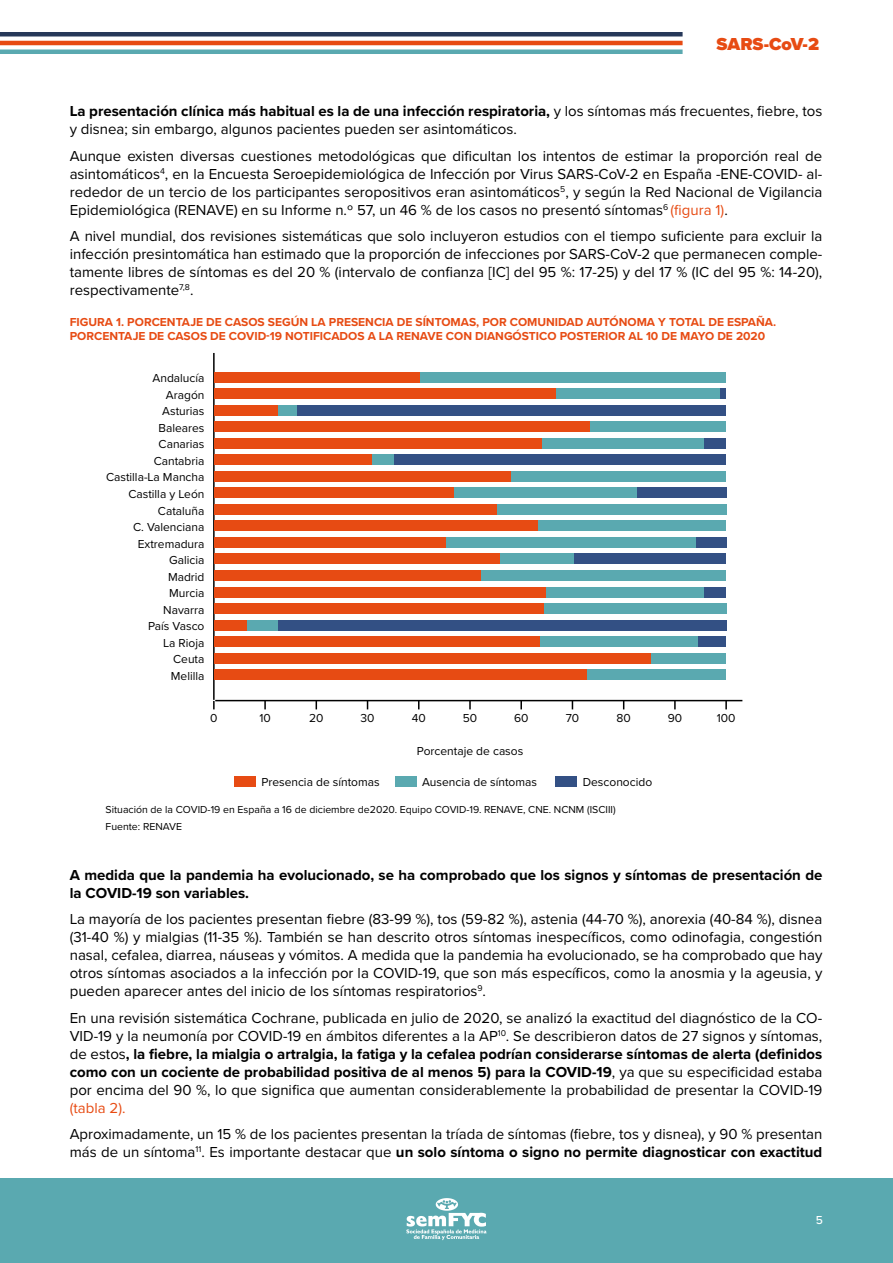
<style>
.page{position:relative;width:893px;height:1263px;background:#fff}
.page>*{position:absolute;margin:0;border:0;box-sizing:border-box;transform-origin:0 0}
.t1{font:900 18px "Proxima Nova";color:#e74b13}
.t2{font:15px/18px "Proxima Nova";color:#000;text-align:justify}
.t3{font:700 15px/18px "Proxima Nova";color:#000}
.t4{font:15px "Proxima Nova";color:#e74b13}
.t5{font:12px "Proxima Nova";color:#000}
.t6{font:700 12px/14.4px "Proxima Nova";color:#e74b13}
.t7{font:500 12px "Proxima Nova";color:#fff}
.t8{font:10.5px/16.8px "Proxima Nova";color:#000}
.s1{font-weight:700}
.s2{color:#e74b13}
</style>
<div class="page">
<hr style="left:0;top:41px;width:683px;height:4px;background:#e74b13">
<hr style="left:0;top:50px;width:683px;height:4px;background:#5aa9b0">
<hr style="left:0;top:32px;width:683px;height:4px;background:#263859">
<div style="left:0;top:1178px;width:893px;height:85px;background:#5aa9b0"></div>
<svg style="left:406px;top:1198px;width:81px;height:42px"></svg>
<hr style="left:215px;top:700px;width:527px;height:1px;background:#000">
<hr style="left:213px;top:353px;width:2px;height:347px;background:#000">
<svg style="left:213px;top:701px;width:2px;height:8px"></svg>
<svg style="left:520px;top:701px;width:2px;height:8px"></svg>
<svg style="left:264px;top:701px;width:2px;height:8px"></svg>
<svg style="left:469px;top:701px;width:2px;height:8px"></svg>
<svg style="left:674px;top:701px;width:2px;height:8px"></svg>
<svg style="left:725px;top:701px;width:2px;height:8px"></svg>
<div style="left:214px;top:372px;width:207px;height:10px;background:#e74b13"></div>
<div style="left:421px;top:372px;width:305px;height:10px;background:#5aa9b0"></div>
<div style="left:214px;top:388px;width:342px;height:11px;background:#e74b13"></div>
<div style="left:556px;top:388px;width:164px;height:11px;background:#5aa9b0"></div>
<div style="left:214px;top:405px;width:64px;height:10px;background:#e74b13"></div>
<div style="left:297px;top:405px;width:429px;height:10px;background:#335084"></div>
<div style="left:278px;top:405px;width:19px;height:10px;background:#5aa9b0"></div>
<div style="left:704px;top:438px;width:22px;height:10px;background:#335084"></div>
<div style="left:720px;top:388px;width:6px;height:11px;background:#335084"></div>
<div style="left:696px;top:537px;width:30px;height:11px;background:#335084"></div>
<div style="left:704px;top:587px;width:22px;height:10px;background:#335084"></div>
<div style="left:698px;top:636px;width:28px;height:11px;background:#335084"></div>
<div style="left:247px;top:620px;width:31px;height:10px;background:#5aa9b0"></div>
<div style="left:573px;top:554px;width:153px;height:10px;background:#335084"></div>
<div style="left:637px;top:487px;width:89px;height:11px;background:#335084"></div>
<div style="left:371px;top:454px;width:23px;height:11px;background:#5aa9b0"></div>
<div style="left:214px;top:421px;width:376px;height:11px;background:#e74b13"></div>
<div style="left:590px;top:421px;width:136px;height:11px;background:#5aa9b0"></div>
<div style="left:214px;top:438px;width:329px;height:10px;background:#e74b13"></div>
<div style="left:543px;top:438px;width:161px;height:10px;background:#5aa9b0"></div>
<div style="left:214px;top:454px;width:157px;height:11px;background:#e74b13"></div>
<div style="left:394px;top:454px;width:332px;height:11px;background:#335084"></div>
<div style="left:214px;top:471px;width:297px;height:10px;background:#e74b13"></div>
<div style="left:511px;top:471px;width:215px;height:10px;background:#5aa9b0"></div>
<div style="left:214px;top:487px;width:241px;height:11px;background:#e74b13"></div>
<div style="left:455px;top:487px;width:182px;height:11px;background:#5aa9b0"></div>
<div style="left:214px;top:504px;width:283px;height:11px;background:#e74b13"></div>
<div style="left:497px;top:504px;width:229px;height:11px;background:#5aa9b0"></div>
<div style="left:214px;top:520px;width:324px;height:11px;background:#e74b13"></div>
<div style="left:538px;top:520px;width:188px;height:11px;background:#5aa9b0"></div>
<div style="left:214px;top:537px;width:232px;height:11px;background:#e74b13"></div>
<div style="left:446px;top:537px;width:250px;height:11px;background:#5aa9b0"></div>
<div style="left:214px;top:554px;width:286px;height:10px;background:#e74b13"></div>
<div style="left:500px;top:554px;width:73px;height:10px;background:#5aa9b0"></div>
<div style="left:214px;top:570px;width:267px;height:11px;background:#e74b13"></div>
<div style="left:481px;top:570px;width:245px;height:11px;background:#5aa9b0"></div>
<div style="left:214px;top:587px;width:332px;height:10px;background:#e74b13"></div>
<div style="left:546px;top:587px;width:158px;height:10px;background:#5aa9b0"></div>
<div style="left:214px;top:603px;width:330px;height:11px;background:#e74b13"></div>
<div style="left:544px;top:603px;width:182px;height:11px;background:#5aa9b0"></div>
<div style="left:214px;top:620px;width:33px;height:10px;background:#e74b13"></div>
<div style="left:278px;top:620px;width:448px;height:10px;background:#335084"></div>
<div style="left:214px;top:636px;width:326px;height:11px;background:#e74b13"></div>
<div style="left:540px;top:636px;width:158px;height:11px;background:#5aa9b0"></div>
<div style="left:214px;top:653px;width:437px;height:10px;background:#e74b13"></div>
<div style="left:651px;top:653px;width:75px;height:10px;background:#5aa9b0"></div>
<div style="left:214px;top:669px;width:374px;height:11px;background:#e74b13"></div>
<div style="left:588px;top:669px;width:138px;height:11px;background:#5aa9b0"></div>
<div style="left:556px;top:776px;width:21px;height:10px;background:#335084"></div>
<div style="left:234px;top:776px;width:22px;height:10px;background:#e74b13"></div>
<div style="left:395px;top:776px;width:21px;height:10px;background:#5aa9b0"></div>
<p class="t1" style="left:717px;top:31px;width:104px">SARS-CoV-2</p>
<p class="t2" style="left:70px;top:101px;width:754px"><span class="s1">La presentación clínica más habitual es la de una infección respiratoria,</span> y los síntomas más frecuentes, fiebre, tos y disnea; sin embargo, algunos pacientes pueden ser asintomáticos.</p>
<p class="t2" style="left:70px;top:146px;width:754px">Aunque existen diversas cuestiones metodológicas que dificultan los intentos de estimar la proporción real de asintomáticos<sup>4</sup>, en la Encuesta Seroepidemiológica de Infección por Virus SARS-CoV-2 en España -ENE-COVID- al&shy;rededor de un tercio de los participantes seropositivos eran asintomáticos<sup>5</sup>, y según la Red Nacional de Vigilancia Epidemiológica (RENAVE) en su Informe n.º 57, un 46 % de los casos no presentó síntomas<sup>6</sup> <span class="s2">(figura 1)</span>.</p>
<p class="t2" style="left:70px;top:226px;width:754px">A nivel mundial, dos revisiones sistemáticas que solo incluyeron estudios con el tiempo suficiente para excluir la infección presintomática han estimado que la proporción de infecciones por SARS-CoV-2 que permanecen comple&shy;tamente libres de síntomas es del 20 % (intervalo de confianza [IC] del 95 %: 17-25) y del 17 % (IC del 95 %: 14-20), respectivamente<sup>7,8</sup>.</p>
<p class="t6" style="left:70px;top:314px;width:708px">FIGURA 1. PORCENTAJE DE CASOS SEGÚN LA PRESENCIA DE SÍNTOMAS, POR COMUNIDAD AUTÓNOMA Y TOTAL DE ESPAÑA.<br>PORCENTAJE DE CASOS DE COVID-19 NOTIFICADOS A LA RENAVE CON DIANGÓSTICO POSTERIOR AL 10 DE MAYO DE 2020</p>
<p class="t5" style="left:152px;top:369px;width:54px">Andalucía</p>
<p class="t5" style="left:166px;top:386px;width:40px">Aragón</p>
<p class="t5" style="left:162px;top:402px;width:44px">Asturias</p>
<p class="t5" style="left:159px;top:419px;width:47px">Baleares</p>
<p class="t5" style="left:159px;top:435px;width:47px">Canarias</p>
<p class="t5" style="left:154px;top:452px;width:52px">Cantabria</p>
<p class="t5" style="left:106px;top:468px;width:100px">Castilla-La Mancha</p>
<p class="t5" style="left:128px;top:485px;width:78px">Castilla y León</p>
<p class="t5" style="left:158px;top:502px;width:48px">Cataluña</p>
<p class="t5" style="left:133px;top:518px;width:73px">C. Valenciana</p>
<p class="t5" style="left:138px;top:535px;width:68px">Extremadura</p>
<p class="t5" style="left:169px;top:551px;width:37px">Galicia</p>
<p class="t5" style="left:168px;top:568px;width:38px">Madrid</p>
<p class="t5" style="left:169px;top:584px;width:37px">Murcia</p>
<p class="t5" style="left:163px;top:601px;width:43px">Navarra</p>
<p class="t5" style="left:148px;top:617px;width:58px">País Vasco</p>
<p class="t5" style="left:163px;top:634px;width:43px">La Rioja</p>
<p class="t5" style="left:173px;top:650px;width:33px">Ceuta</p>
<p class="t5" style="left:171px;top:667px;width:35px">Melilla</p>
<p class="t5" style="left:210px;top:709px;width:9px">0</p>
<p class="t5" style="left:259px;top:709px;width:13px">10</p>
<p class="t5" style="left:309px;top:709px;width:16px">20</p>
<p class="t5" style="left:361px;top:709px;width:16px">30</p>
<p class="t5" style="left:412px;top:709px;width:16px">40</p>
<p class="t5" style="left:463px;top:709px;width:16px">50</p>
<p class="t5" style="left:514px;top:709px;width:16px">60</p>
<p class="t5" style="left:566px;top:709px;width:15px">70</p>
<p class="t5" style="left:616px;top:709px;width:16px">80</p>
<p class="t5" style="left:668px;top:709px;width:16px">90</p>
<p class="t5" style="left:717px;top:709px;width:20px">100</p>
<p class="t5" style="left:417px;top:742px;width:108px">Porcentaje de casos</p>
<p class="t5" style="left:261px;top:773px;width:120px">Presencia de síntomas</p>
<p class="t5" style="left:422px;top:773px;width:117px">Ausencia de síntomas</p>
<p class="t5" style="left:583px;top:773px;width:71px">Desconocido</p>
<p class="t8" style="left:106px;top:801px;width:511px">Situación de la COVID-19 en España a 16 de diciembre de2020. Equipo COVID-19. RENAVE, CNE. NCNM (ISCIII)<br>Fuente: RENAVE</p>
<p class="t3" style="left:70px;top:865px;width:754px">A medida que la pandemia ha evolucionado, se ha comprobado que los signos y síntomas de presentación de la COVID-19 son variables.</p>
<p class="t2" style="left:70px;top:909px;width:754px">La mayoría de los pacientes presentan fiebre (83-99 %), tos (59-82 %), astenia (44-70 %), anorexia (40-84 %), disnea (31-40 %) y mialgias (11-35 %). También se han descrito otros síntomas inespecíficos, como odinofagia, congestión nasal, cefalea, diarrea, náuseas y vómitos. A medida que la pandemia ha evolucionado, se ha comprobado que hay otros síntomas asociados a la infección por la COVID-19, que son más específicos, como la anosmia y la ageusia, y pueden aparecer antes del inicio de los síntomas respiratorios<sup>9</sup>.</p>
<p class="t2" style="left:70px;top:1008px;width:754px">En una revisión sistemática Cochrane, publicada en julio de 2020, se analizó la exactitud del diagnóstico de la CO-VID-19 y la neumonía por COVID-19 en ámbitos diferentes a la AP<sup>10</sup>. Se describieron datos de 27 signos y síntomas, de estos<span class="s1">, la fiebre, la mialgia o artralgia, la fatiga y la cefalea podrían considerarse síntomas de alerta (definidos como con un cociente de probabilidad positiva de al menos 5) para la COVID-19</span>, ya que su especificidad estaba por encima del 90 %, lo que significa que aumentan considerablemente la probabilidad de presentar la COVID-19</p>
<p class="t4" style="left:70px;top:1096px;width:57px">(tabla 2).</p>
<p class="t2" style="left:70px;top:1124px;width:754px">Aproximadamente, un 15 % de los pacientes presentan la tríada de síntomas (fiebre, tos y disnea), y 90 % presentan más de un síntoma<sup>11</sup>. Es importante destacar que <span class="s1">un solo síntoma o signo no permite diagnosticar con exactitud</span></p>
<p class="t7" style="left:816px;top:1211px;width:9px">5</p>
</div>
